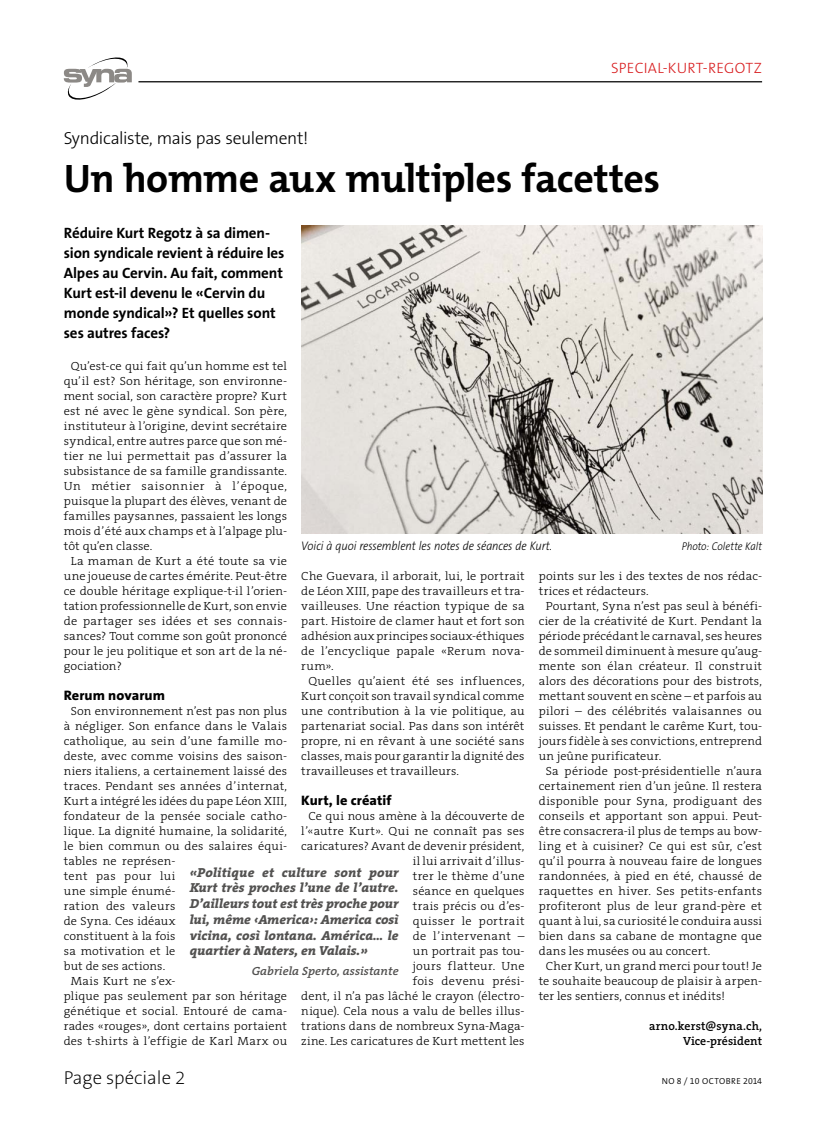
<style>
.page{position:relative;width:833px;height:1134px;background:#fff}
.page>*{position:absolute;margin:0;border:0;box-sizing:border-box;transform-origin:0 0}
.t1{font:700 40px "The Mix B W7";letter-spacing:-.01em;color:#000}
.t2{font:200 18.75px "The Sans B W2";color:#000}
.t3{font:300 17.5px "The Sans B W3";letter-spacing:-.025em;color:#000}
.t4{font:700 15px/20px "The Sans B W7";letter-spacing:-.005em;color:#000}
.t5{font:300 15px "The Sans B W3";letter-spacing:.015em;color:#d81c1e}
.t6{font:800 13.75px "The Sans B W8";letter-spacing:.005em;color:#000;scale:1.04 1}
.t7{font:italic 800 13.12px/15.8px "The Serif B W8";color:#525150;text-align:justify}
.t8{font:italic 300 12.5px "The Sans B W3";letter-spacing:-.005em;color:#000;scale:.9 1}
.t9{font:300 11.88px/15px "The Serif B W3";letter-spacing:.015em;color:#000;text-align:right;scale:1.04 1}
.t10{font:300 11.88px "The Serif B W3";letter-spacing:.015em;color:#000;scale:1.05 1}
.t11{font:600 11.88px/15px "The Serif B W6";letter-spacing:.005em;color:#000;text-align:right}
.t12{font:300 11.88px "The Serif B W3";letter-spacing:.04em;color:#000;scale:1.05 1}
.t13{font:italic 600 11.88px "The Serif B W6";letter-spacing:.005em;color:#525150;scale:1.05 1}
.t14{font:italic 300 11.25px "The Sans B W3";letter-spacing:-.005em;color:#000;scale:.9 1}
.t15{font:300 8.75px "The Sans B W4";letter-spacing:.04em;color:#000}
</style>
<div class="page">
<svg style="left:64px;top:57px;width:68px;height:43px"></svg>
<hr style="left:138px;top:81px;width:624px;height:1px;background:#000">
<img style="left:301px;top:226px;width:461px;height:308px">
<p class="t5" style="left:611px;top:58px;width:152px">SPECIAL-KURT-REGOTZ</p>
<h3 class="t3" style="left:64px;top:127px;width:246px">Syndicaliste, mais pas seulement!</h3>
<h1 class="t1" style="left:64px;top:153px;width:598px">Un homme aux multiples facettes</h1>
<p class="t4" style="left:64px;top:223px;width:222px">Réduire Kurt Regotz à sa dimen&shy;sion syndicale revient à réduire les<br>Alpes au Cervin. Au fait, comment<br>Kurt est-il devenu le «Cervin du monde syndical»? Et quelles sont ses autres faces?</p>
<p class="t10" style="left:71px;top:359px;width:207px">Qu’est-ce qui fait qu’un homme est tel</p>
<p class="t10" style="left:64px;top:374px;width:214px">qu’il est? Son héritage, son environne-</p>
<p class="t10" style="left:64px;top:389px;width:214px">ment social, son caractère propre? Kurt</p>
<p class="t10" style="left:64px;top:404px;width:214px">est né avec le gène syndical. Son père,</p>
<p class="t10" style="left:64px;top:419px;width:214px">instituteur à l’origine, devint secrétaire</p>
<p class="t10" style="left:64px;top:434px;width:214px">syndical, entre autres parce que son mé-</p>
<p class="t10" style="left:64px;top:449px;width:214px">tier ne lui permettait pas d’assurer la</p>
<p class="t10" style="left:64px;top:464px;width:214px">subsistance de sa famille grandissante.</p>
<p class="t12" style="left:64px;top:479px;width:214px">Un métier saisonnier à l’époque,</p>
<p class="t10" style="left:64px;top:494px;width:214px">puisque la plupart des élèves, venant de</p>
<p class="t10" style="left:64px;top:509px;width:214px">familles paysannes, passaient les longs</p>
<p class="t10" style="left:64px;top:524px;width:214px">mois d’été aux champs et à l’alpage plu-</p>
<p class="t10" style="left:64px;top:539px;width:86px">tôt qu’en classe.</p>
<p class="t10" style="left:71px;top:554px;width:207px">La maman de Kurt a été toute sa vie</p>
<p class="t10" style="left:64px;top:569px;width:214px">une joueuse de cartes émérite. Peut-être</p>
<p class="t10" style="left:64px;top:584px;width:214px">ce double héritage explique-t-il l’orien-</p>
<p class="t10" style="left:64px;top:599px;width:214px">tation professionnelle de Kurt, son envie</p>
<p class="t10" style="left:64px;top:614px;width:214px">de partager ses idées et ses connais-</p>
<p class="t10" style="left:64px;top:628px;width:214px">sances? Tout comme son goût prononcé</p>
<p class="t10" style="left:64px;top:643px;width:214px">pour le jeu politique et son art de la né-</p>
<p class="t10" style="left:64px;top:658px;width:57px">gociation?</p>
<p class="t6" style="left:64px;top:687px;width:99px">Rerum novarum</p>
<p class="t9" style="left:71px;top:704px;width:209px">Son environnement n’est pas non plus</p>
<p class="t9" style="left:64px;top:719px;width:216px">à négliger. Son enfance dans le Valais</p>
<p class="t9" style="left:64px;top:734px;width:216px">catholique, au sein d’une famille mo-</p>
<p class="t9" style="left:64px;top:749px;width:216px">deste, avec comme voisins des saison-</p>
<p class="t9" style="left:64px;top:764px;width:216px">niers italiens, a certainement laissé des</p>
<p class="t9" style="left:64px;top:779px;width:216px">traces. Pendant ses années d’internat,</p>
<p class="t9" style="left:64px;top:794px;width:216px">Kurt a intégré les idées du pape Léon XIII,</p>
<p class="t9" style="left:64px;top:809px;width:216px">fondateur de la pensée sociale catho-</p>
<p class="t9" style="left:64px;top:824px;width:216px">lique. La dignité humaine, la solidarité,</p>
<p class="t9" style="left:64px;top:839px;width:216px">le bien commun ou des salaires équi-</p>
<p class="t9" style="left:64px;top:854px;width:109px">tables ne représen-</p>
<p class="t9" style="left:64px;top:869px;width:109px">tent pas pour lui</p>
<p class="t9" style="left:64px;top:884px;width:109px">une simple énumé-</p>
<p class="t9" style="left:64px;top:899px;width:109px">ration des valeurs</p>
<p class="t9" style="left:64px;top:914px;width:109px">de Syna. Ces idéaux</p>
<p class="t9" style="left:64px;top:929px;width:109px">constituent à la fois</p>
<p class="t9" style="left:64px;top:944px;width:109px">sa motivation et le</p>
<p class="t9" style="left:64px;top:959px;width:99px">but de ses actions.</p>
<p class="t9" style="left:71px;top:974px;width:102px">Mais Kurt ne s’ex-</p>
<p class="t9" style="left:64px;top:989px;width:216px">plique pas seulement par son héritage</p>
<p class="t9" style="left:64px;top:1004px;width:216px">génétique et social. Entouré de cama-</p>
<p class="t9" style="left:64px;top:1019px;width:216px">rades «rouges», dont certains portaient</p>
<p class="t9" style="left:64px;top:1034px;width:216px">des t-shirts à l’effigie de Karl Marx ou</p>
<p class="t8" style="left:301px;top:539px;width:280px">Voici à quoi ressemblent les notes de séances de Kurt.</p>
<p class="t14" style="left:681px;top:540px;width:91px">Photo: Colette Kalt</p>
<p class="t9" style="left:539px;top:569px;width:216px">points sur les i des textes de nos rédac-</p>
<p class="t9" style="left:539px;top:584px;width:107px">trices et rédacteurs.</p>
<p class="t9" style="left:546px;top:599px;width:209px">Pourtant, Syna n’est pas seul à bénéfi-</p>
<p class="t9" style="left:539px;top:614px;width:216px">cier de la créativité de Kurt. Pendant la</p>
<p class="t9" style="left:539px;top:629px;width:216px">période précédant le carnaval, ses heures</p>
<p class="t9" style="left:539px;top:644px;width:216px">de sommeil diminuent à mesure qu’aug-</p>
<p class="t9" style="left:539px;top:659px;width:216px">mente son élan créateur. Il construit</p>
<p class="t9" style="left:539px;top:674px;width:216px">alors des décorations pour des bistrots,</p>
<p class="t9" style="left:539px;top:689px;width:216px">mettant souvent en scène – et parfois au</p>
<p class="t9" style="left:539px;top:704px;width:216px">pilori – des célébrités valaisannes ou</p>
<p class="t9" style="left:539px;top:719px;width:216px">suisses. Et pendant le carême Kurt, tou-</p>
<p class="t9" style="left:539px;top:734px;width:216px">jours fidèle à ses convictions, entreprend</p>
<p class="t9" style="left:539px;top:749px;width:119px">un jeûne purificateur.</p>
<p class="t9" style="left:546px;top:764px;width:209px">Sa période post-présidentielle n’aura</p>
<p class="t9" style="left:539px;top:779px;width:216px">certainement rien d’un jeûne. Il restera</p>
<p class="t9" style="left:539px;top:794px;width:216px">disponible pour Syna, prodiguant des</p>
<p class="t9" style="left:539px;top:809px;width:216px">conseils et apportant son appui. Peut-</p>
<p class="t9" style="left:539px;top:824px;width:216px">être consacrera-il plus de temps au bow-</p>
<p class="t9" style="left:539px;top:839px;width:216px">ling et à cuisiner? Ce qui est sûr, c’est</p>
<p class="t9" style="left:539px;top:854px;width:216px">qu’il pourra à nouveau faire de longues</p>
<p class="t9" style="left:539px;top:869px;width:216px">randonnées, à pied en été, chaussé de</p>
<p class="t9" style="left:539px;top:884px;width:216px">raquettes en hiver. Ses petits-enfants</p>
<p class="t9" style="left:539px;top:899px;width:216px">profiteront plus de leur grand-père et</p>
<p class="t9" style="left:539px;top:914px;width:216px">quant à lui, sa curiosité le conduira aussi</p>
<p class="t9" style="left:539px;top:929px;width:216px">bien dans sa cabane de montagne que</p>
<p class="t9" style="left:539px;top:944px;width:166px">dans les musées ou au concert.</p>
<p class="t9" style="left:546px;top:959px;width:209px">Cher Kurt, un grand merci pour tout! Je</p>
<p class="t9" style="left:539px;top:974px;width:216px">te souhaite beaucoup de plaisir à arpen-</p>
<p class="t9" style="left:539px;top:989px;width:181px">ter les sentiers, connus et inédits!</p>
<p class="t11" style="left:649px;top:1019px;width:114px">arno.kerst@syna.ch,<br>Vice-président</p>
<p class="t9" style="left:301px;top:569px;width:216px">Che Guevara, il arborait, lui, le portrait</p>
<p class="t9" style="left:301px;top:584px;width:216px">de Léon XIII, pape des travailleurs et tra-</p>
<p class="t9" style="left:301px;top:599px;width:216px">vailleuses. Une réaction typique de sa</p>
<p class="t9" style="left:301px;top:614px;width:216px">part. Histoire de clamer haut et fort son</p>
<p class="t9" style="left:301px;top:629px;width:216px">adhésion aux principes sociaux-éthiques</p>
<p class="t9" style="left:301px;top:644px;width:216px">de l’encyclique papale «Rerum nova-</p>
<p class="t9" style="left:301px;top:659px;width:33px">rum».</p>
<p class="t9" style="left:308px;top:674px;width:209px">Quelles qu’aient été ses influences,</p>
<p class="t9" style="left:301px;top:689px;width:216px">Kurt conçoit son travail syndical comme</p>
<p class="t9" style="left:301px;top:704px;width:216px">une contribution à la vie politique, au</p>
<p class="t9" style="left:301px;top:719px;width:216px">partenariat social. Pas dans son intérêt</p>
<p class="t9" style="left:301px;top:734px;width:216px">propre, ni en rêvant à une société sans</p>
<p class="t9" style="left:301px;top:749px;width:216px">classes, mais pour garantir la dignité des</p>
<p class="t9" style="left:301px;top:764px;width:153px">travailleuses et travailleurs.</p>
<p class="t6" style="left:301px;top:792px;width:88px">Kurt, le créatif</p>
<p class="t9" style="left:301px;top:809px;width:216px">Ce qui nous amène à la découverte de l’«autre Kurt». Qui ne connaît pas ses caricatures? Avant de devenir président, il lui arrivait d’illus-<br>trer le thème d’une<br>séance en quelques<br>trais précis ou d’es-<br>quisser le portrait<br>de l’intervenant –<br>un portrait pas tou-<br>jours flatteur. Une<br>fois devenu prési-<br>dent, il n’a pas lâché le crayon (électro&shy;nique). Cela nous a valu de belles illus&shy;trations dans de nombreux Syna-Maga&shy;zine. Les caricatures de Kurt mettent les</p>
<p class="t7" style="left:190px;top:864px;width:210px">«Politique et culture sont pour Kurt très proches l’une de l’autre.<br>D’ailleurs tout est très proche pour lui, même ‹America›: America così vicina, così lontana. América… le quartier à Naters, en Valais.»</p>
<p class="t13" style="left:252px;top:963px;width:141px">Gabriela Sperto, assistante</p>
<h2 class="t2" style="left:64px;top:1066px;width:123px">Page spéciale 2</h2>
<p class="t15" style="left:662px;top:1076px;width:102px">NO 8 / 10 OCTOBRE 2014</p>
</div>
